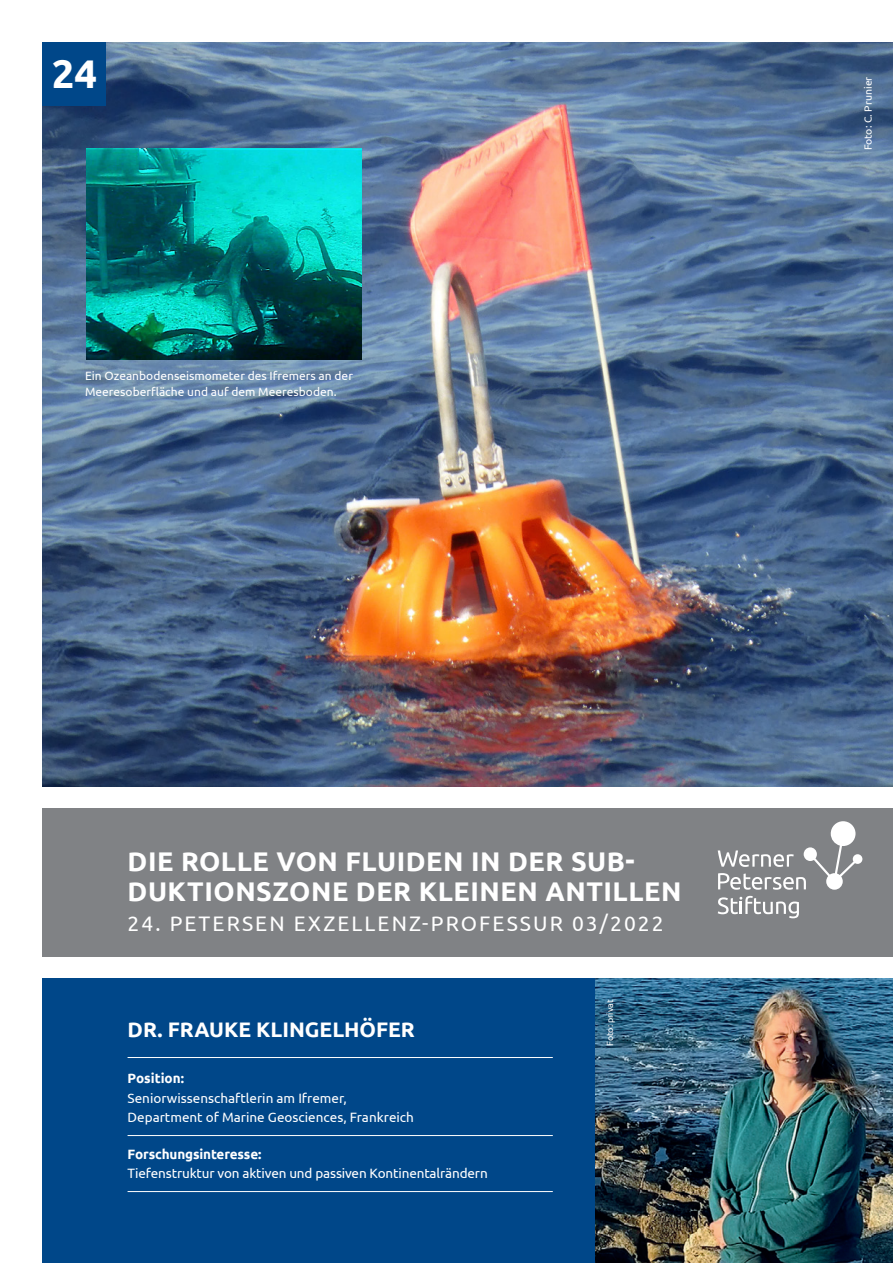
<style>
.page{position:relative;width:893px;height:1263px;background:#fff}
.page>*{position:absolute;margin:0;border:0;box-sizing:border-box;transform-origin:0 0}
.t1{font:700 40.05px "Ubuntu";color:#fff}
.t2{font:700 27px/30px "Ubuntu";letter-spacing:.02em;color:#fff}
.t3{font:21px "Ubuntu";letter-spacing:.1em;color:#fff}
.t4{font:700 21px "Ubuntu";color:#fff}
.t5{font:13.5px/19.5px "Ubuntu";color:#fff}
.t6{font:12px/16.5px "Ubuntu";color:#fff}
.t7{font:10.5px "Ubuntu";color:#fff}
.t8{font:9px "Ubuntu";letter-spacing:-.005em;color:#fff}
.s1{font-weight:700}
</style>
<div class="page">
<img style="left:595px;top:978px;width:298px;height:285px">
<div style="left:43px;top:978px;width:552px;height:285px;background:#004789"></div>
<img style="left:43px;top:43px;width:850px;height:744px">
<div style="left:43px;top:808px;width:850px;height:149px;background:#808285"></div>
<hr style="left:128px;top:1057px;width:425px;height:1px;background:#fff">
<hr style="left:128px;top:1135px;width:425px;height:1px;background:#fff">
<hr style="left:128px;top:1191px;width:425px;height:1px;background:#fff">
<div style="left:43px;top:43px;width:63px;height:63px;background:#004789"></div>
<svg style="left:718px;top:896px;width:81px;height:22px"></svg>
<svg style="left:718px;top:821px;width:144px;height:69px"></svg>
<img style="left:86px;top:149px;width:275px;height:210px">
<p class="t1" style="left:52px;top:50px;width:47px">24</p>
<p class="t6" style="left:85px;top:367px;width:269px">Ein Ozeanbodenseismometer des Ifremers an der<br>Meeresoberfläche und auf dem Meeresboden.</p>
<p class="t2" style="left:128px;top:846px;width:555px">DIE ROLLE VON FLUIDEN IN DER SUB-<br>DUKTIONSZONE DER KLEINEN ANTILLEN</p>
<p class="t3" style="left:128px;top:911px;width:538px">24. PETERSEN EXZELLENZ-PROFESSUR 03/2022</p>
<p class="t4" style="left:128px;top:1017px;width:289px">DR. FRAUKE KLINGELHÖFER</p>
<p class="t5" style="left:128px;top:1068px;width:288px"><span class="s1">Position:<br></span>Seniorwissenschaftlerin am Ifremer,<br>Department of Marine Geosciences, Frankreich</p>
<p class="t5" style="left:128px;top:1144px;width:362px"><span class="s1">Forschungsinteresse:<br></span>Tiefenstruktur von aktiven und passiven Kontinentalrändern</p>
<p class="t8" style="left:605px;top:1046px;width:48px;rotate:-90deg">Foto: privat</p>
<p class="t7" style="left:862px;top:150px;width:75px;rotate:-90deg">Foto: C. Prunier</p>
</div>
